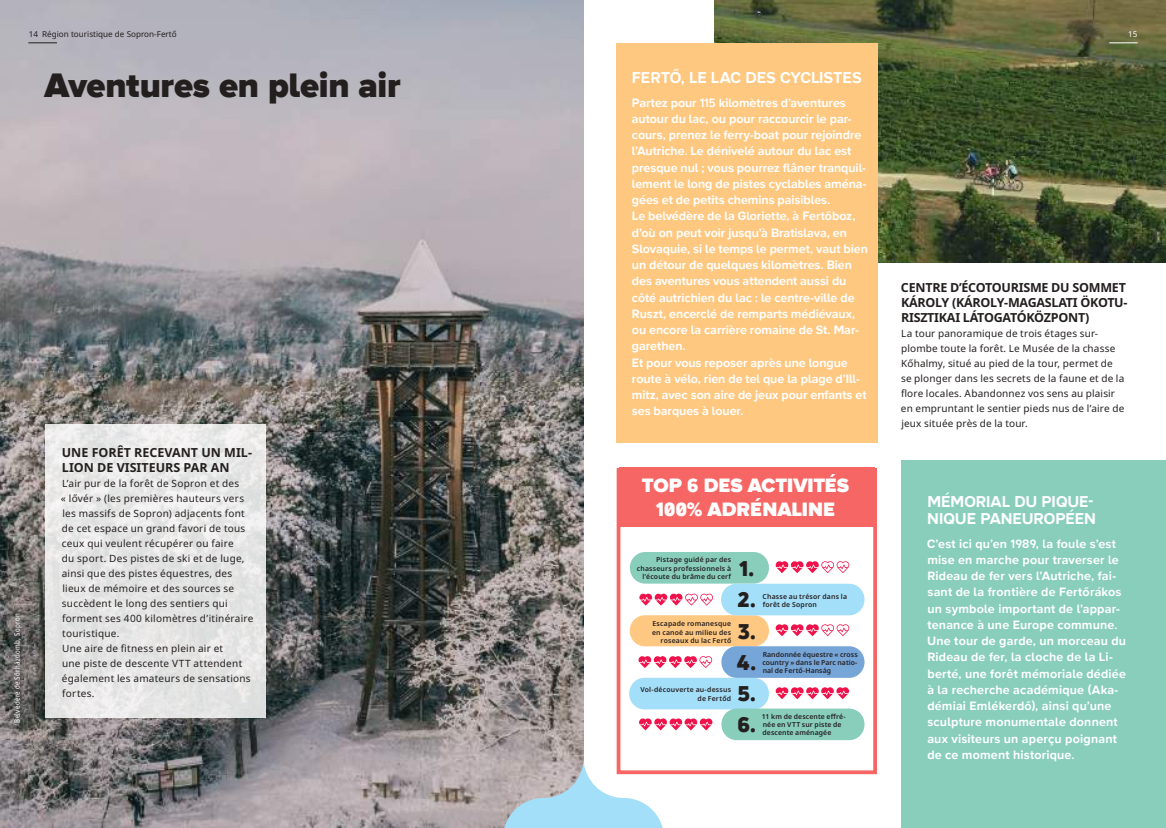
<style>
.page{position:relative;width:1166px;height:828px;background:#fff}
.page>*{position:absolute;margin:0;border:0;box-sizing:border-box;transform-origin:0 0}
.t1{font:900 35px "Wonder Unit Sans";letter-spacing:-.005em;color:#241f1f}
.t2{font:900 22.12px "Wonder Unit Sans";color:#241f1f}
.t3{font:900 20px/23.8px "Wonder Unit Sans";letter-spacing:.005em;color:#fff;text-align:center}
.t4{font:700 16.25px/17.5px "Wonder Unit Sans";letter-spacing:-.005em;color:#fff}
.t5{font:700 12.5px/16.2px "Wonder Unit Sans";color:#fff}
.t6{font:700 12.5px/15px "Noto Sans";letter-spacing:-.02em;color:#241f1f}
.t7{font:700 12.5px/15px "Noto Sans";color:#241f1f}
.t8{font:10px/15px "Noto Sans";letter-spacing:.025em;color:#241f1f}
.t9{font:8.12px "Noto Sans";color:#241f1f}
.t10{font:8.12px "Noto Sans";color:#fff}
.t11{font:condensed 7.5px "Noto Sans";letter-spacing:.045em;color:#fff}
.t12{font:600 6.88px/8.1px "Noto Sans";letter-spacing:.025em;color:#241f1f;text-align:right}
</style>
<div class="page">
<img style="left:715px;top:0;width:451px;height:262px">
<img style="left:0;top:0;width:583px;height:828px">
<div style="left:902px;top:461px;width:264px;height:367px;background:#88cebb"></div>
<div style="left:617px;top:43px;width:261px;height:400px;background:#ffc881"></div>
<svg style="left:28px;top:43px;width:29px;height:1px"></svg>
<svg style="left:1109px;top:43px;width:28px;height:1px"></svg>
<div style="left:45px;top:425px;width:221px;height:293px;background:linear-gradient(to right,#e8e7e7,#e6e6e6)"></div>
<svg style="left:503px;top:758px;width:161px;height:70px"></svg>
<div style="left:10px;top:610px;width:15px;height:116px;background:#241f1f;opacity:.75"></div>
<div style="left:617px;top:468px;width:260px;height:306px;border:4px solid #f66664"></div>
<div style="left:619px;top:467px;width:255px;height:60px;background:#f66664"></div>
<div style="left:630px;top:552px;width:139px;height:32px;background:#88cebb;border-radius:16px"></div>
<div style="left:630px;top:615px;width:139px;height:31px;background:#ffc882;border-radius:15px"></div>
<div style="left:629px;top:678px;width:140px;height:31px;background:#a3dff9;border-radius:16px"></div>
<div style="left:721px;top:646px;width:143px;height:32px;background:#76a5d8;border-radius:16px"></div>
<div style="left:721px;top:709px;width:143px;height:31px;background:#88cebb;border-radius:16px"></div>
<div style="left:721px;top:584px;width:143px;height:31px;background:#a3dff9;border-radius:16px"></div>
<svg style="left:638px;top:656px;width:75px;height:12px"></svg>
<svg style="left:639px;top:718px;width:74px;height:12px"></svg>
<svg style="left:776px;top:687px;width:73px;height:12px"></svg>
<svg style="left:775px;top:561px;width:75px;height:12px"></svg>
<svg style="left:775px;top:624px;width:75px;height:12px"></svg>
<svg style="left:639px;top:593px;width:74px;height:12px"></svg>
<p class="t9" style="left:29px;top:28px;width:150px">14 Région touristique de Sopron-Fertő</p>
<p class="t10" style="left:1128px;top:28px;width:11px">15</p>
<h1 class="t1" style="left:45px;top:64px;width:358px">Aventures en plein air</h1>
<p class="t11" style="left:12px;top:723px;width:111px;rotate:-90deg">Belvédère de Sörházdomb, Sopron</p>
<p class="t7" style="left:62px;top:446px;width:192px">UNE FORÊT RECEVANT UN MIL-<br>LION DE VISITEURS PAR AN</p>
<p class="t8" style="left:61px;top:476px;width:194px">L’air pur de la forêt de Sopron et des<br>« lővér » (les premières hauteurs vers les massifs de Sopron) adjacents font de cet espace un grand favori de tous ceux qui veulent récupérer ou faire<br>du sport. Des pistes de ski et de luge, ainsi que des pistes équestres, des lieux de mémoire et des sources se succèdent le long des sentiers qui forment ses 400 kilomètres d’itinéraire touristique.<br>Une aire de fitness en plein air et<br>une piste de descente VTT attendent également les amateurs de sensations fortes.</p>
<h3 class="t4" style="left:632px;top:70px;width:231px">FERTŐ, LE LAC DES CYCLISTES</h3>
<p class="t5" style="left:632px;top:95px;width:237px">Partez pour 115 kilomètres d’aventures autour du lac, ou pour raccourcir le par&shy;cours, prenez le ferry-boat pour rejoindre l’Autriche. Le dénivelé autour du lac est presque nul ; vous pourrez flâner tranquil&shy;lement le long de pistes cyclables aména&shy;gées et de petits chemins paisibles.<br>Le belvédère de la Gloriette, à Fertőboz, d’où on peut voir jusqu’à Bratislava, en Slovaquie, si le temps le permet, vaut bien un détour de quelques kilomètres. Bien des aventures vous attendent aussi du côté autrichien du lac : le centre-ville de Ruszt, encerclé de remparts médiévaux, ou encore la carrière romaine de St. Mar&shy;garethen.<br>Et pour vous reposer après une longue route à vélo, rien de tel que la plage d’Ill&shy;mitz, avec son aire de jeux pour enfants et ses barques à louer.</p>
<h3 class="t3" style="left:642px;top:475px;width:209px">TOP 6 DES ACTIVITÉS<br>100% ADRÉNALINE</h3>
<p class="t12" style="left:637px;top:556px;width:96px">Pistage guidé par des chasseurs professionnels à l’écoute du brâme du cerf</p>
<h2 class="t2" style="left:739px;top:555px;width:17px">1.</h2>
<h2 class="t2" style="left:737px;top:586px;width:20px">2.</h2>
<p class="t12" style="left:762px;top:592px;width:86px;text-align:left">Chasse au trésor dans la forêt de Sopron</p>
<p class="t12" style="left:652px;top:620px;width:81px">Escapade romanesque en canoë au milieu des roseaux du lac Fertő</p>
<h2 class="t2" style="left:737px;top:618px;width:20px">3.</h2>
<p class="t12" style="left:762px;top:650px;width:97px;text-align:justify">Randonnée équestre « cross country » dans le Parc natio&shy;nal de Fertő-Hanság</p>
<p class="t12" style="left:762px;top:712px;width:85px;text-align:left">11 km de descente effré&shy;née en VTT sur piste de descente aménagée</p>
<h2 class="t2" style="left:737px;top:649px;width:21px">4.</h2>
<h2 class="t2" style="left:737px;top:680px;width:20px">5.</h2>
<p class="t12" style="left:640px;top:686px;width:92px">Vol-découverte au-dessus de Fertőd</p>
<h2 class="t2" style="left:737px;top:711px;width:20px">6.</h2>
<p class="t6" style="left:901px;top:281px;width:228px">CENTRE D’ÉCOTOURISME DU SOMMET<br>KÁROLY (KÁROLY-MAGASLATI ÖKOTU-<br>RISZTIKAI LÁTOGATÓKÖZPONT)</p>
<p class="t8" style="left:901px;top:326px;width:225px">La tour panoramique de trois étages sur&shy;plombe toute la forêt. Le Musée de la chasse Kőhalmy, situé au pied de la tour, permet de se plonger dans les secrets de la faune et de la flore locales. Abandonnez vos sens au plaisir en empruntant le sentier pieds nus de l’aire de jeux située près de la tour.</p>
<h3 class="t4" style="left:927px;top:493px;width:170px">MÉMORIAL DU PIQUE-<br>NIQUE PANEUROPÉEN</h3>
<p class="t5" style="left:927px;top:536px;width:200px">C’est ici qu’en 1989, la foule s’est mise en marche pour traverser le<br>Rideau de fer vers l’Autriche, fai&shy;sant de la frontière de Fertőrákos un symbole important de l’appar&shy;tenance à une Europe commune.<br>Une tour de garde, un morceau du<br>Rideau de fer, la cloche de la Li&shy;berté, une forêt mémoriale dédiée à la recherche académique (Aka&shy;démiai Emlékerdő), ainsi qu’une sculpture monumentale donnent aux visiteurs un aperçu poignant de ce moment historique.</p>
</div>
